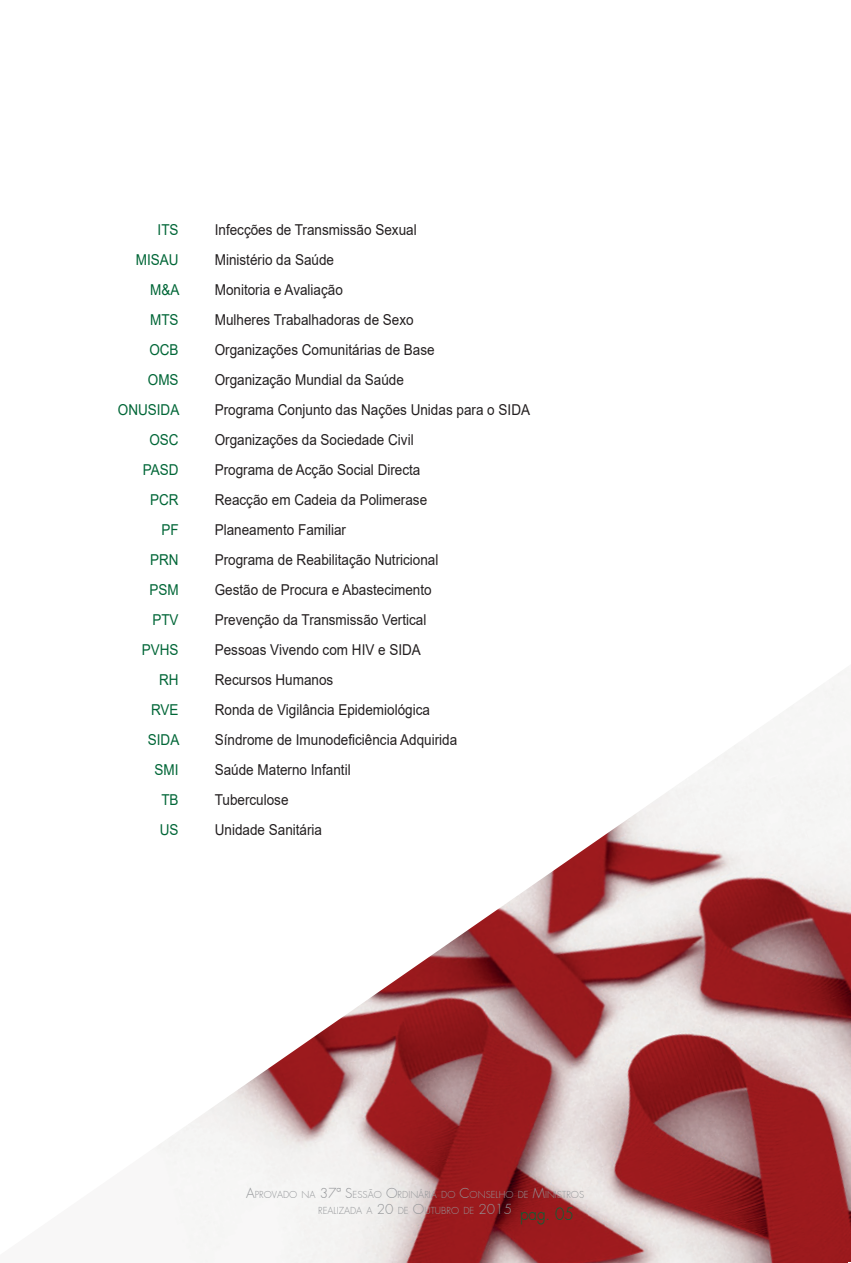
<style>
.page{position:relative;width:851px;height:1263px;background:#fff}
.page>*{position:absolute;margin:0;border:0;box-sizing:border-box;transform-origin:0 0}
.t1{font:15px/30px "Arial";color:#231f20;scale:.9 1}
.t2{font:15px/30px "Arial";color:#006637;text-align:right;scale:.9 1}
.t3{font:300 9.45px/16.2px "Futura";color:#939598}
.s1{font-size:13.5px}
.s2{font-size:16.8px;color:#006637}
</style>
<div class="page">
<img style="left:156px;top:670px;width:694px;height:593px">
<p class="t2" style="left:118px;top:215px;width:70px">ITS<br>MISAU<br>M&amp;A<br>MTS<br>OCB<br>OMS<br>ONUSIDA<br>OSC<br>PASD<br>PCR<br>PF<br>PRN<br>PSM<br>PTV<br>PVHS<br>RH<br>RVE<br>SIDA<br>SMI<br>TB<br>US</p>
<p class="t1" style="left:215px;top:215px;width:352px">Infecções de Transmissão Sexual<br>Ministério da Saúde<br>Monitoria e Avaliação<br>Mulheres Trabalhadoras de Sexo<br>Organizações Comunitárias de Base<br>Organização Mundial da Saúde<br>Programa Conjunto das Nações Unidas para o SIDA<br>Organizações da Sociedade Civil<br>Programa de Acção Social Directa<br>Reacção em Cadeia da Polimerase<br>Planeamento Familiar<br>Programa de Reabilitação Nutricional<br>Gestão de Procura e Abastecimento<br>Prevenção da Transmissão Vertical<br>Pessoas Vivendo com HIV e SIDA<br>Recursos Humanos<br>Ronda de Vigilância Epidemiológica<br>Síndrome de Imunodeficiência Adquirida<br>Saúde Materno Infantil<br>Tuberculose<br>Unidade Sanitária</p>
<p class="t3" style="left:318px;top:1186px;width:267px;text-indent:-72px"><span class="s1">A</span>PROVADO NA <span class="s1">37ª S</span>ESSÃO <span class="s1">O</span>RDINÁRIA DO <span class="s1">C</span>ONSELHO DE <span class="s1">M</span>INISTROS<br>REALIZADA A <span class="s1">20</span> DE <span class="s1">O</span>UTUBRO DE <span class="s1">2015</span> <span class="s2">pag. 05</span></p>
</div>
